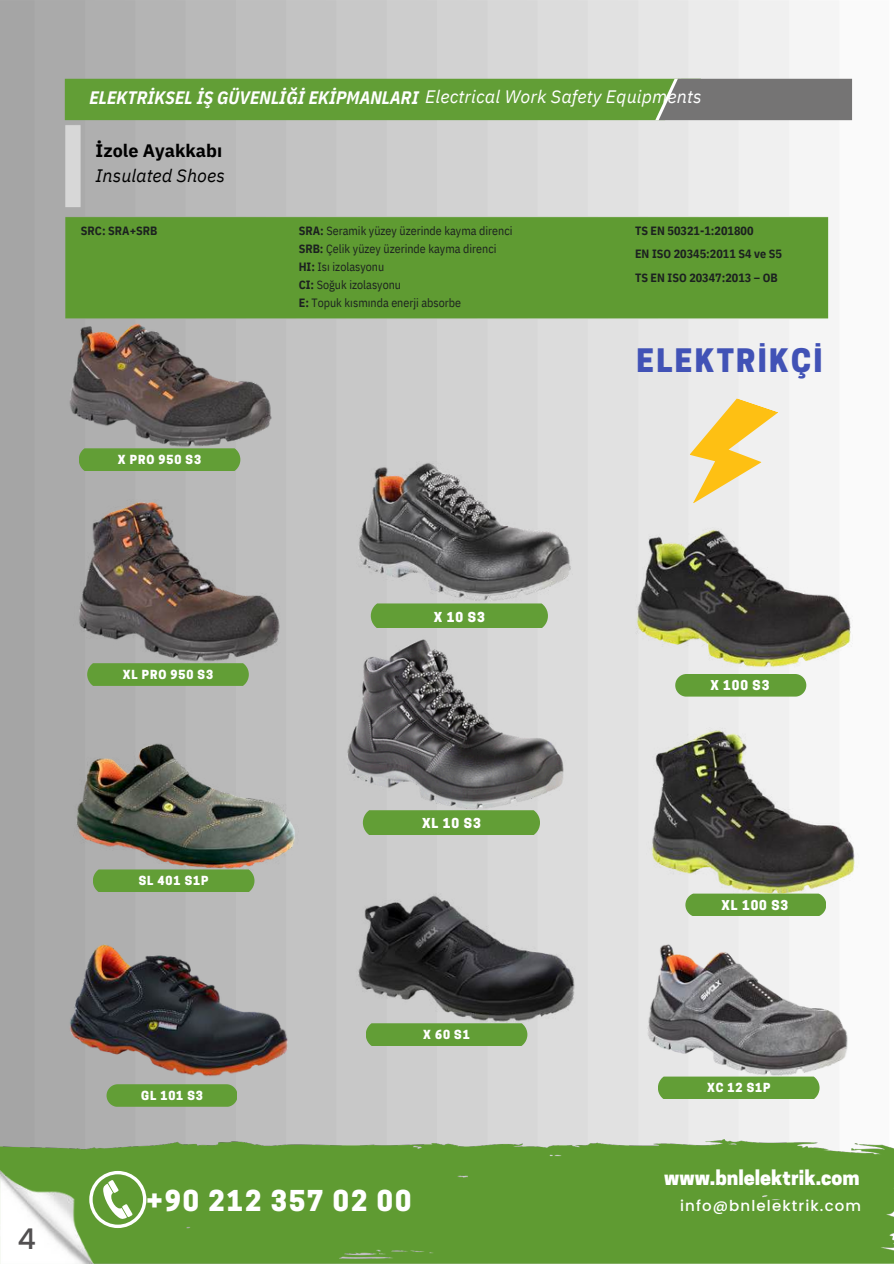
<style>
.page{position:relative;width:894px;height:1264px;background:#fff}
.page>*{position:absolute;margin:0;border:0;box-sizing:border-box;transform-origin:0 0}
.t1{font:800 30.3px "Cooper Hewitt";letter-spacing:.075em;color:#4152b6}
.t2{font:500 28.5px "Poppins";color:#525051}
.t3{font:800 27px "Cooper Hewitt";letter-spacing:.075em;color:#fff}
.t4{font:800 19.5px "Cooper Hewitt";color:#fff}
.t5{font:italic 700 18px "IBM Plex Sans Cond";letter-spacing:.005em;color:#fff}
.t6{font:italic 18px/24.8px "IBM Plex Sans";color:#000}
.t7{font:500 15px "Poppins";letter-spacing:.075em;color:#fff}
.t8{font:800 12.9px "Cooper Hewitt";letter-spacing:.075em;color:#fff}
.t9{font:800 12.75px "Cooper Hewitt";letter-spacing:.075em;color:#fff}
.t10{font:12px/18px "IBM Plex Sans Cond";color:#1c2120}
.t11{font:700 12px/23.7px "IBM Plex Sans Cond";color:#1c2120}
.t12{font:800 11.7px "Cooper Hewitt";letter-spacing:.075em;color:#fff}
.s1{font-family:"IBM Plex Sans";font-weight:400}
.s2{font-weight:700;font-style:normal}
.s3{font-weight:700}
</style>
<div class="page">
<img style="left:0;top:0;width:853px;height:1139px">
<img style="left:73px;top:737px;width:225px;height:139px">
<div style="left:0;top:1139px;width:893px;height:124px;background:#5f9b32"></div>
<svg style="left:689px;top:398px;width:89px;height:105px"></svg>
<img style="left:634px;top:527px;width:218px;height:142px">
<div style="left:675px;top:674px;width:131px;height:22px;background:#629e36"></div>
<img style="left:646px;top:727px;width:209px;height:167px">
<svg style="left:685px;top:893px;width:141px;height:23px;background:#69a240"></svg>
<img style="left:356px;top:461px;width:216px;height:142px">
<img style="left:344px;top:634px;width:229px;height:181px">
<div style="left:363px;top:810px;width:177px;height:25px;background:#629e36"></div>
<div style="left:370px;top:603px;width:177px;height:25px;background:#629e36"></div>
<img style="left:66px;top:318px;width:211px;height:134px">
<div style="left:79px;top:448px;width:161px;height:23px;background:#629e36"></div>
<img style="left:73px;top:499px;width:213px;height:165px">
<svg style="left:87px;top:663px;width:162px;height:23px;background:#649e3a"></svg>
<img style="left:66px;top:943px;width:225px;height:135px">
<div style="left:93px;top:869px;width:161px;height:23px;background:#629e36"></div>
<svg style="left:106px;top:1084px;width:131px;height:22px;background:#659e3b"></svg>
<img style="left:356px;top:892px;width:224px;height:131px">
<svg style="left:365px;top:1023px;width:162px;height:22px;background:#659f3b"></svg>
<img style="left:645px;top:943px;width:206px;height:133px">
<svg style="left:657px;top:1076px;width:162px;height:23px;background:#68a13e"></svg>
<img style="left:0;top:1170px;width:94px;height:93px">
<svg style="left:65px;top:79px;width:786px;height:41px;background:#679445"></svg>
<svg style="left:89px;top:1170px;width:57px;height:57px"></svg>
<p class="t5" style="left:89px;top:86px;width:613px">ELEKTRİKSEL İŞ GÜVENLİĞİ EKİPMANLARI <span class="s1">Electrical Work Safety Equipments</span></p>
<p class="t6" style="left:96px;top:138px;width:131px"><span class="s2">İzole Ayakkabı<br></span>Insulated Shoes</p>
<p class="t11" style="left:81px;top:219px;width:78px">SRC: SRA+SRB</p>
<p class="t10" style="left:298px;top:221px;width:215px"><span class="s3">SRA:</span> Seramik yüzey üzerinde kayma direnci<br><span class="s3">SRB:</span> Çelik yüzey üzerinde kayma direnci<br><span class="s3">HI:</span> Isı izolasyonu<br><span class="s3">CI:</span> Soğuk izolasyonu<br><span class="s3">E:</span> Topuk kısmında enerji absorbe</p>
<p class="t11" style="left:634px;top:218px;width:148px">TS EN 50321-1:201800<br>EN ISO 20345:2011 S4 ve S5<br>TS EN ISO 20347:2013 – OB</p>
<p class="t12" style="left:118px;top:455px;width:85px">X PRO 950 S3</p>
<p class="t1" style="left:636px;top:349px;width:187px">ELEKTRİKÇİ</p>
<p class="t2" style="left:18px;top:1218px;width:20px">4</p>
<h1 class="t12" style="left:123px;top:669px;width:92px">XL PRO 950 S3</h1>
<p class="t12" style="left:139px;top:876px;width:71px">SL 401 S1P</p>
<p class="t12" style="left:141px;top:1090px;width:63px">GL 101 S3</p>
<p class="t8" style="left:433px;top:612px;width:52px">X 10 S3</p>
<p class="t8" style="left:422px;top:818px;width:60px">XL 10 S3</p>
<p class="t12" style="left:423px;top:1029px;width:48px">X 60 S1</p>
<p class="t9" style="left:710px;top:680px;width:60px">X 100 S3</p>
<p class="t9" style="left:721px;top:900px;width:68px">XL 100 S3</p>
<p class="t12" style="left:706px;top:1083px;width:65px">XC 12 S1P</p>
<h4 class="t4" style="left:664px;top:1170px;width:197px">www.bnlelektrik.com</h4>
<p class="t3" style="left:146px;top:1190px;width:266px">+90 212 357 02 00</p>
<h2 class="t7" style="left:679px;top:1195px;width:182px">info@bnlelektrik.com</h2>
</div>
